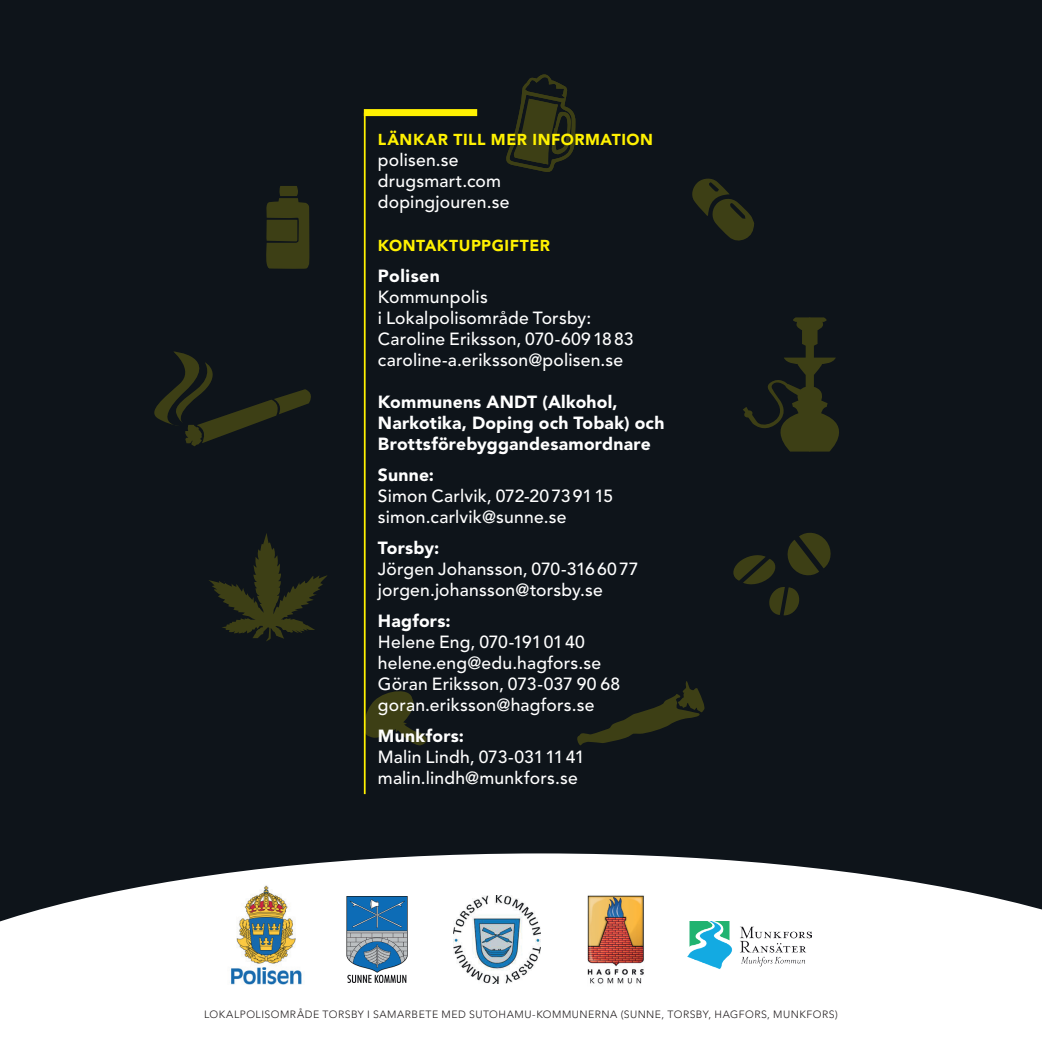
<style>
.page{position:relative;width:1042px;height:1042px;background:#fff}
.page>*{position:absolute;margin:0;border:0;box-sizing:border-box;transform-origin:0 0}
.t1{font:500 17.5px/21px "Avenir LT Std";letter-spacing:.01em;color:#fff}
.t2{font:900 17.5px/21px "Avenir LT Std";letter-spacing:.01em;color:#fff}
.t3{font:900 17.5px "Avenir LT Std";letter-spacing:.035em;color:#fff}
.t4{font:900 15.75px "Avenir LT Std";letter-spacing:.035em;color:#fff101}
.t5{font:300 10.5px "Avenir LT Std";letter-spacing:.05em;color:#231f20}
</style>
<div class="page">
<div style="left:0;top:0;width:1042px;height:1041px;background:#0e141a"></div>
<svg style="left:363px;top:687px;width:64px;height:59px"></svg>
<svg style="left:577px;top:681px;width:127px;height:65px"></svg>
<svg style="left:743px;top:317px;width:96px;height:134px"></svg>
<svg style="left:733px;top:533px;width:98px;height:83px"></svg>
<svg style="left:266px;top:186px;width:44px;height:83px"></svg>
<svg style="left:506px;top:74px;width:69px;height:98px"></svg>
<svg style="left:209px;top:533px;width:118px;height:108px"></svg>
<svg style="left:692px;top:178px;width:62px;height:63px"></svg>
<svg style="left:154px;top:351px;width:157px;height:95px"></svg>
<svg style="left:0;top:853px;width:1042px;height:188px;background:#dedfdf"></svg>
<img style="left:335px;top:897px;width:85px;height:85px">
<img style="left:562px;top:882px;width:111px;height:115px">
<img style="left:688px;top:921px;width:123px;height:52px">
<img style="left:221px;top:880px;width:100px;height:110px">
<img style="left:453px;top:895px;width:87px;height:88px">
<hr style="left:364px;top:113px;width:2px;height:681px;background:#fff101">
<div style="left:364px;top:109px;width:113px;height:7px;background:#fff101"></div>
<p class="t4" style="left:378px;top:130px;width:277px">LÄNKAR TILL MER INFORMATION</p>
<p class="t1" style="left:378px;top:149px;width:133px">polisen.se drugsmart.com dopingjouren.se</p>
<p class="t4" style="left:378px;top:236px;width:174px">KONTAKTUPPGIFTER</p>
<p class="t3" style="left:378px;top:266px;width:63px">Polisen</p>
<p class="t1" style="left:378px;top:287px;width:257px">Kommunpolis<br>i Lokalpolisområde Torsby:<br>Caroline Eriksson, 070-6091883 caroline-a.eriksson@polisen.se</p>
<p class="t2" style="left:378px;top:391px;width:288px">Kommunens ANDT (Alkohol,<br>Narkotika, Doping och Tobak) och<br>Brottsförebyggandesamordnare</p>
<p class="t2" style="left:378px;top:464px;width:58px">Sunne:</p>
<p class="t1" style="left:378px;top:486px;width:237px">Simon Carlvik, 072-20739115 simon.carlvik@sunne.se</p>
<p class="t2" style="left:378px;top:537px;width:63px">Torsby:</p>
<p class="t1" style="left:378px;top:559px;width:262px">Jörgen Johansson, 070-3166077 jorgen.johansson@torsby.se</p>
<p class="t2" style="left:378px;top:610px;width:74px">Hagfors:</p>
<p class="t1" style="left:378px;top:632px;width:244px">Helene Eng, 070-1910140 helene.eng@edu.hagfors.se<br>Göran Eriksson, 073-037 90 68 goran.eriksson@hagfors.se</p>
<p class="t2" style="left:378px;top:725px;width:88px">Munkfors:</p>
<p class="t1" style="left:378px;top:747px;width:208px">Malin Lindh, 073-0311141 malin.lindh@munkfors.se</p>
<p class="t5" style="left:204px;top:1008px;width:635px">LOKALPOLISOMRÅDE TORSBY I SAMARBETE MED SUTOHAMU-KOMMUNERNA (SUNNE, TORSBY, HAGFORS, MUNKFORS)</p>
</div>
